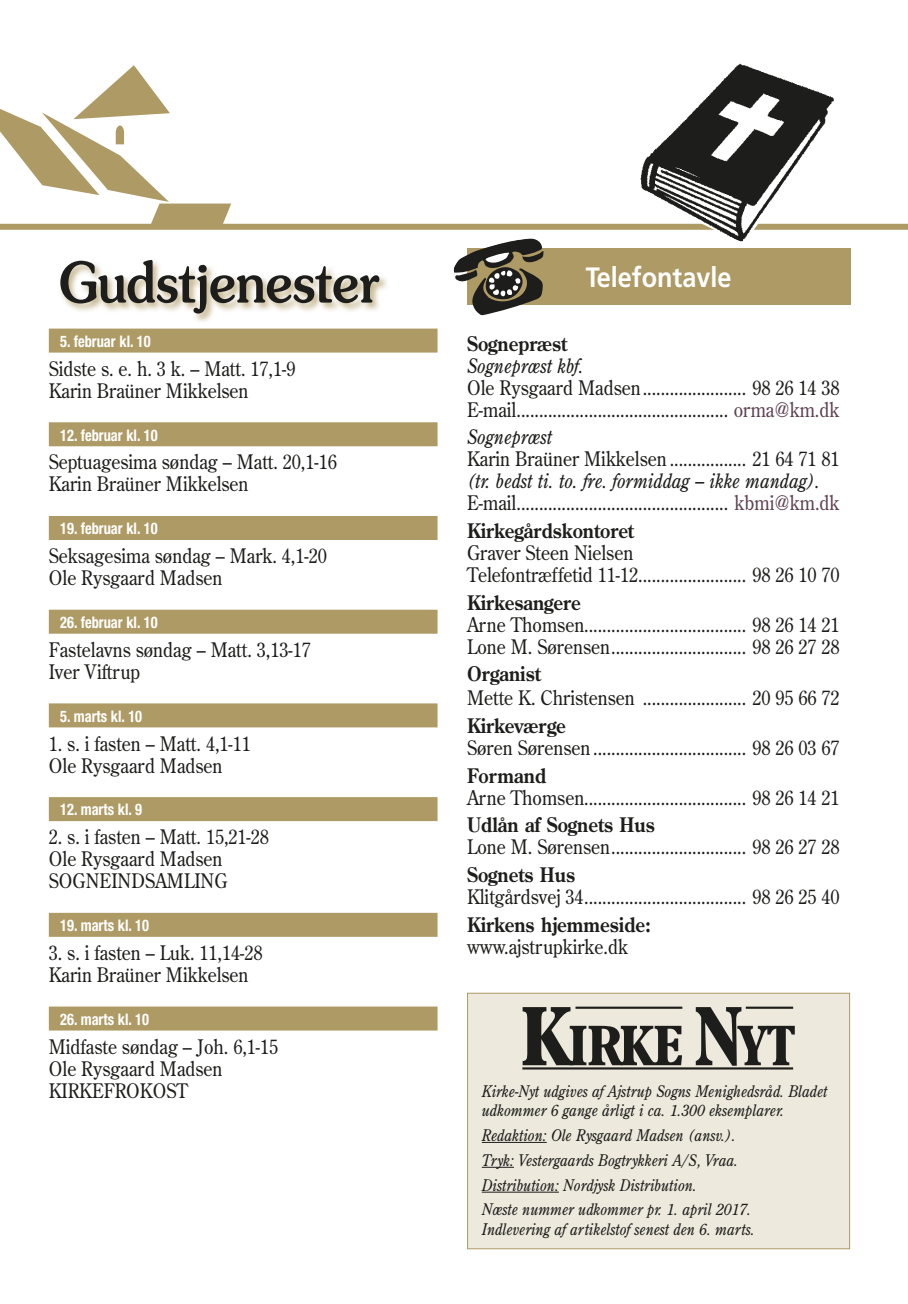
<style>
.page{position:relative;width:908px;height:1304px;background:#fff}
.page>*{position:absolute;margin:0;border:0;box-sizing:border-box;transform-origin:0 0}
.t1{font:500 56px "Souvenir";color:#1d1d1b;scale:.9 1}
.t2{font:700 28px "Frutiger";color:#fff;scale:.9 1}
.t3{font:20px/22px "Century Old Style";color:#1d1d1b;scale:.9 1}
.t4{font:700 20px "Century Old Style";color:#1d1d1b;scale:.9 1}
.t5{font:italic 20px "Century Old Style";color:#1d1d1b;scale:.9 1}
.t6{font:italic 16px/24.8px "Century Old Style";color:#1d1d1b;scale:.9 1}
.t7{font:700 condensed 16px "Helvetica Neue";color:#fff;scale:.9 1}
.s1{color:#5f4253}
.s2{font-style:italic}
</style>
<div class="page">
<svg style="left:1px;top:65px;width:230px;height:159px"></svg>
<div style="left:0;top:224px;width:907px;height:6px;background:#ae9a64"></div>
<div style="left:467px;top:248px;width:382px;height:57px;background:#ae9a64"></div>
<svg style="left:453px;top:238px;width:90px;height:77px"></svg>
<div style="left:467px;top:993px;width:382px;height:256px;background:#eee9dd;border:1px solid #ae9a64"></div>
<svg style="left:522px;top:1007px;width:159px;height:58px"></svg>
<svg style="left:695px;top:1007px;width:99px;height:59px"></svg>
<hr style="left:745px;top:1007px;width:47px;height:2px;background:#1d1d1b">
<hr style="left:522px;top:1088px;width:270px;height:1px;background:#1d1d1b">
<hr style="left:522px;top:1067px;width:270px;height:2px;background:#1d1d1b">
<hr style="left:575px;top:1007px;width:107px;height:2px;background:#1d1d1b">
<hr style="left:481px;top:1142px;width:65px;height:1px;background:#1d1d1b">
<hr style="left:481px;top:1167px;width:32px;height:1px;background:#1d1d1b">
<hr style="left:481px;top:1192px;width:77px;height:1px;background:#1d1d1b">
<img style="left:631px;top:63px;width:208px;height:179px">
<div style="left:58px;top:259px;width:331px;height:65px;background:#ae9a64;opacity:.75"></div>
<div style="left:49px;top:329px;width:388px;height:24px;background:#ae9a64"></div>
<div style="left:49px;top:422px;width:388px;height:24px;background:#ae9a64"></div>
<div style="left:49px;top:516px;width:388px;height:24px;background:#ae9a64"></div>
<div style="left:49px;top:610px;width:388px;height:24px;background:#ae9a64"></div>
<div style="left:49px;top:703px;width:388px;height:24px;background:#ae9a64"></div>
<div style="left:49px;top:797px;width:388px;height:24px;background:#ae9a64"></div>
<div style="left:49px;top:913px;width:388px;height:24px;background:#ae9a64"></div>
<div style="left:49px;top:1006px;width:388px;height:24px;background:#ae9a64"></div>
<h1 class="t1" style="left:59px;top:248px;width:357px">Gudstjenester</h1>
<p class="t7" style="left:60px;top:332px;width:102px">5. februar kl. 10</p>
<p class="t3" style="left:49px;top:357px;width:275px">Sidste s. e. h. 3 k. – Matt. 17,1-9<br>Karin Braüner Mikkelsen</p>
<p class="t7" style="left:60px;top:425px;width:110px">12. februar kl. 10</p>
<p class="t3" style="left:49px;top:451px;width:321px">Septuagesima søndag – Matt. 20,1-16<br>Karin Braüner Mikkelsen</p>
<p class="t7" style="left:60px;top:519px;width:110px">19. februar kl. 10</p>
<p class="t3" style="left:49px;top:545px;width:310px">Seksagesima søndag – Mark. 4,1-20<br>Ole Rysgaard Madsen</p>
<p class="t7" style="left:60px;top:613px;width:110px">26. februar kl. 10</p>
<p class="t3" style="left:49px;top:638px;width:292px">Fastelavns søndag – Matt. 3,13-17<br>Iver Viftrup</p>
<p class="t7" style="left:60px;top:706px;width:93px">5. marts kl. 10</p>
<p class="t3" style="left:49px;top:732px;width:226px">1. s. i fasten – Matt. 4,1-11<br>Ole Rysgaard Madsen</p>
<p class="t7" style="left:60px;top:800px;width:93px">12. marts kl. 9</p>
<p class="t3" style="left:49px;top:826px;width:246px">2. s. i fasten – Matt. 15,21-28<br>Ole Rysgaard Madsen<br>SOGNEINDSAMLING</p>
<p class="t7" style="left:60px;top:916px;width:100px">19. marts kl. 10</p>
<p class="t3" style="left:49px;top:941px;width:239px">3. s. i fasten – Luk. 11,14-28<br>Karin Braüner Mikkelsen</p>
<p class="t7" style="left:60px;top:1009px;width:100px">26. marts kl. 10</p>
<p class="t3" style="left:49px;top:1035px;width:256px">Midfaste søndag – Joh. 6,1-15<br>Ole Rysgaard Madsen<br>KIRKEFROKOST</p>
<h2 class="t2" style="left:585px;top:261px;width:163px">Telefontavle</h2>
<p class="t4" style="left:467px;top:330px;width:113px">Sognepræst</p>
<p class="t5" style="left:467px;top:353px;width:131px">Sognepræst kbf.</p>
<p class="t3" style="left:467px;top:376px;width:415px">Ole Rysgaard Madsen....................... 98 26 14 38<br>E-mail............................................... <span class="s1">orma@km.dk</span></p>
<p class="t5" style="left:467px;top:424px;width:96px">Sognepræst</p>
<p class="t3" style="left:467px;top:448px;width:415px">Karin Braüner Mikkelsen ................. 21 64 71 81</p>
<p class="t3" style="left:467px;top:470px;width:415px"><span class="s2">(tr. bedst ti. to. fre. formiddag – ikke mandag).<br></span>E-mail............................................... <span class="s1">kbmi@km.dk</span></p>
<p class="t4" style="left:467px;top:517px;width:187px">Kirkegårdskontoret</p>
<p class="t3" style="left:467px;top:541px;width:415px">Graver Steen Nielsen<br>Telefontræffetid 11-12........................ 98 26 10 70</p>
<p class="t4" style="left:467px;top:589px;width:128px">Kirkesangere</p>
<p class="t3" style="left:467px;top:613px;width:415px">Arne Thomsen.................................... 98 26 14 21<br>Lone M. Sørensen.............................. 98 26 27 28</p>
<p class="t4" style="left:467px;top:661px;width:83px">Organist</p>
<p class="t3" style="left:467px;top:687px;width:415px">Mette K. Christensen ....................... 20 95 66 72</p>
<p class="t4" style="left:467px;top:712px;width:111px">Kirkeværge</p>
<p class="t3" style="left:467px;top:736px;width:415px">Søren Sørensen .................................. 98 26 03 67</p>
<p class="t4" style="left:467px;top:762px;width:89px">Formand</p>
<p class="t3" style="left:467px;top:786px;width:415px">Arne Thomsen.................................... 98 26 14 21</p>
<p class="t4" style="left:467px;top:812px;width:210px">Udlån af Sognets Hus</p>
<p class="t3" style="left:467px;top:836px;width:415px">Lone M. Sørensen.............................. 98 26 27 28</p>
<p class="t4" style="left:467px;top:861px;width:122px">Sognets Hus</p>
<p class="t3" style="left:467px;top:885px;width:415px">Klitgårdsvej 34.................................... 98 26 25 40</p>
<p class="t4" style="left:467px;top:911px;width:206px">Kirkens hjemmeside:</p>
<p class="t3" style="left:467px;top:935px;width:180px">www.ajstrupkirke.dk</p>
<p class="t6" style="left:481px;top:1081px;width:385px;line-height:19.2px">Kirke-Nyt udgives af Ajstrup Sogns Menighedsråd. Bladet udkommer 6 gange årligt i ca. 1.300 eksemplarer.</p>
<p class="t6" style="left:481px;top:1122px;width:300px">Redaktion: Ole Rysgaard Madsen (ansv.).<br>Tryk: Vestergaards Bogtrykkeri A/S, Vraa.<br>Distribution: Nordjysk Distribution.<br>Næste nummer udkommer pr. 1. april 2017.</p>
<p class="t6" style="left:481px;top:1216px;width:305px">Indlevering af artikelstof senest den 6. marts.</p>
</div>
